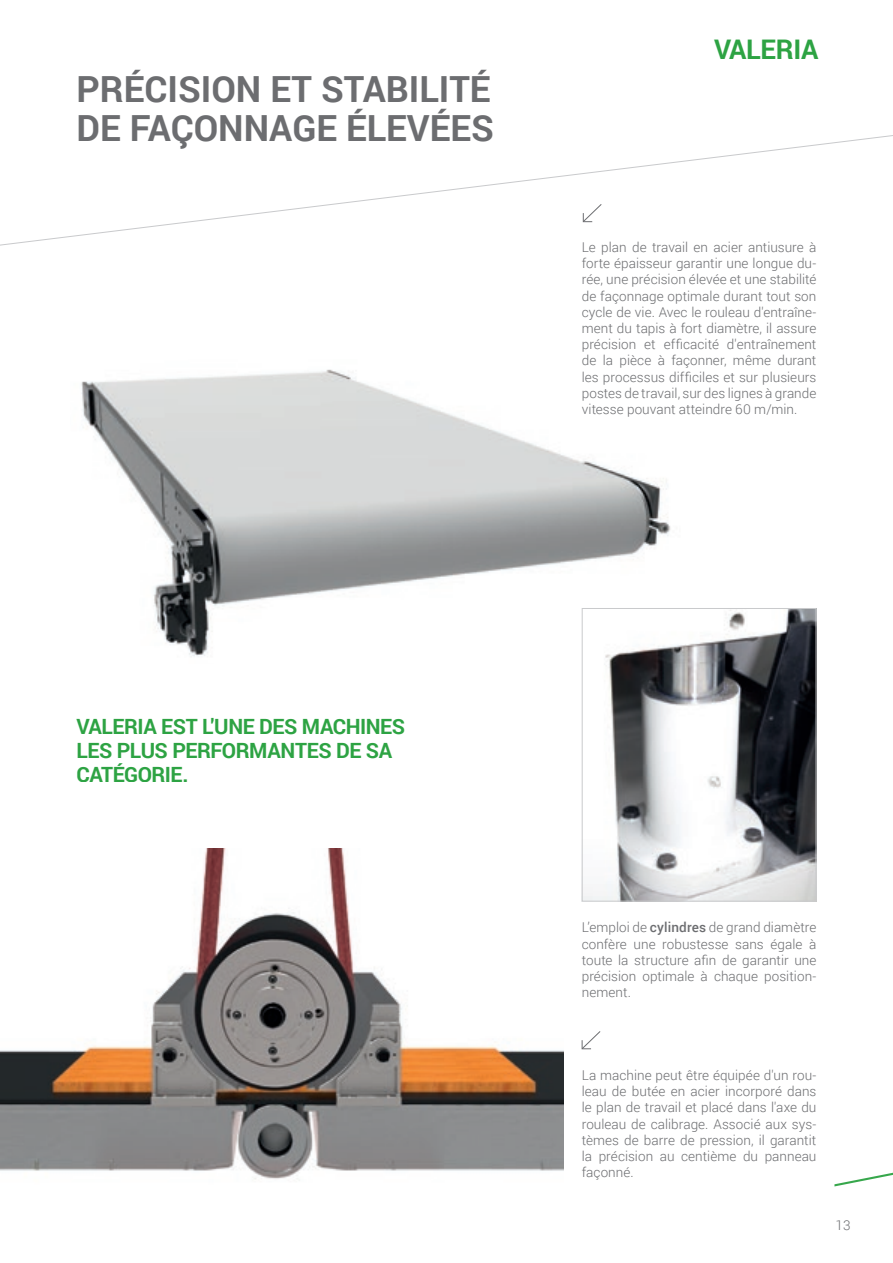
<style>
.page{position:relative;width:893px;height:1263px;background:#fff}
.page>*{position:absolute;margin:0;border:0;box-sizing:border-box;transform-origin:0 0}
.t1{font:700 36px/39px "Roboto";color:#6c6d70}
.t2{font:700 27px "Roboto";letter-spacing:-.01em;color:#2da343}
.t3{font:700 21px/24px "Roboto";letter-spacing:-.02em;color:#2da343}
.t4{font:300 13.5px/16.2px "Roboto";letter-spacing:.005em;color:#6c6d70;text-align:justify}
.s1{font-weight:500}
</style>
<div class="page">
<svg style="left:0;top:135px;width:893px;height:111px"></svg>
<svg style="left:834px;top:1172px;width:59px;height:14px"></svg>
<img style="left:81px;top:369px;width:590px;height:294px">
<img style="left:584px;top:610px;width:230px;height:289px">
<div style="left:582px;top:608px;width:234px;height:293px;border:1px solid #c9cacc"></div>
<img style="left:0;top:848px;width:564px;height:331px">
<svg style="left:582px;top:203px;width:20px;height:19px"></svg>
<svg style="left:581px;top:1031px;width:20px;height:18px"></svg>
<p class="t1" style="left:77px;top:68px;width:419px">PRÉCISION ET STABILITÉ<br>DE FAÇONNAGE ÉLEVÉES</p>
<p class="t2" style="left:714px;top:30px;width:106px">VALERIA</p>
<p class="t4" style="left:582px;top:239px;width:236px">Le plan de travail en acier antiusure à forte épaisseur garantir une longue du&shy;rée, une précision élevée et une stabilité de façonnage optimale durant tout son cycle de vie. Avec le rouleau d'entraîne&shy;ment du tapis à fort diamètre, il assure précision et efficacité d'entraînement de la pièce à façonner, même durant les processus difficiles et sur plusieurs postes de travail, sur des lignes à grande vitesse pouvant atteindre 60 m/min.</p>
<h3 class="t3" style="left:77px;top:713px;width:330px">VALERIA EST L'UNE DES MACHINES<br>LES PLUS PERFORMANTES DE SA<br>CATÉGORIE.</h3>
<p class="t4" style="left:582px;top:919px;width:236px">L’emploi de <span class="s1">cylindres</span> de grand diamètre confère une robustesse sans égale à toute la structure afin de garantir une précision optimale à chaque position&shy;nement.</p>
<p class="t4" style="left:582px;top:1066px;width:236px">La machine peut être équipée d'un rou&shy;leau de butée en acier incorporé dans le plan de travail et placé dans l'axe du rouleau de calibrage. Associé aux sys&shy;tèmes de barre de pression, il garantit la précision au centième du panneau façonné.</p>
<p class="t4" style="left:836px;top:1216px;width:16px">13</p>
</div>
